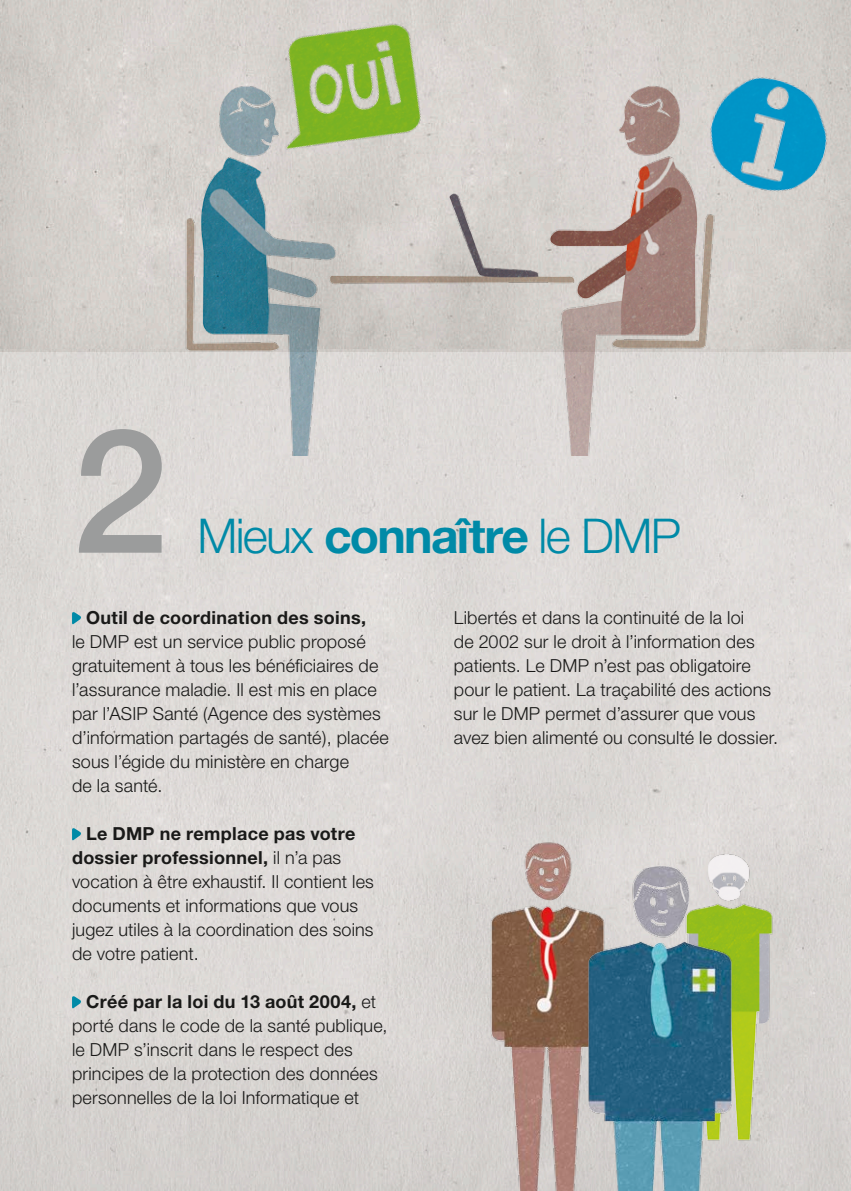
<style>
.page{position:relative;width:851px;height:1191px;background:#fff}
.page>*{position:absolute;margin:0;border:0;box-sizing:border-box;transform-origin:0 0}
.t1{font:500 173px "Helvetica Neue";color:#9b9c9c}
.t2{font:300 48px "Helvetica Neue";letter-spacing:-.035em;color:#008aa7}
.t3{font:300 18px/24px "Helvetica Neue";letter-spacing:.01em;color:#191918}
.t4{font:700 18px "Helvetica Neue";letter-spacing:.02em;color:#191918}
.s1{font-weight:700}
</style>
<div class="page">
<img style="left:0;top:0;width:850px;height:349px">
<img style="left:0;top:349px;width:850px;height:842px">
<svg style="left:72px;top:610px;width:11px;height:15px"></svg>
<svg style="left:72px;top:826px;width:11px;height:15px"></svg>
<svg style="left:72px;top:994px;width:11px;height:15px"></svg>
<img style="left:748px;top:839px;width:42px;height:315px">
<img style="left:483px;top:822px;width:78px;height:369px">
<img style="left:561px;top:816px;width:187px;height:375px">
<img style="left:223px;top:0;width:236px;height:42px">
<img style="left:746px;top:72px;width:83px;height:123px">
<img style="left:154px;top:42px;width:592px;height:413px">
<h1 class="t1" style="left:72px;top:388px;width:98px">2</h1>
<h2 class="t2" style="left:197px;top:506px;width:485px">Mieux <span class="s1">connaître</span> le DMP</h2>
<p class="t4" style="left:86px;top:606px;width:281px">Outil de coordination des soins,</p>
<p class="t3" style="left:72px;top:629px;width:318px">le DMP est un service public proposé gratuitement à tous les bénéficiaires de l’assurance maladie. Il est mis en place par l’ASIP Santé (Agence des systèmes d’information partagés de santé), placée sous l’égide du ministère en charge<br>de la santé.</p>
<p class="t3" style="left:72px;top:821px;width:303px;text-indent:14px"><span class="s1">Le DMP ne remplace pas votre dossier professionnel,</span> il n’a pas vocation à être exhaustif. Il contient les documents et informations que vous jugez utiles à la coordination des soins de votre patient.</p>
<p class="t3" style="left:72px;top:989px;width:317px;text-indent:14px"><span class="s1">Créé par la loi du 13 août 2004,</span> et porté dans le code de la santé publique, le DMP s’inscrit dans le respect des principes de la protection des données personnelles de la loi Informatique et</p>
<p class="t3" style="left:454px;top:605px;width:325px">Libertés et dans la continuité de la loi<br>de 2002 sur le droit à l’information des patients. Le DMP n’est pas obligatoire pour le patient. La traçabilité des actions sur le DMP permet d’assurer que vous avez bien alimenté ou consulté le dossier.</p>
</div>
